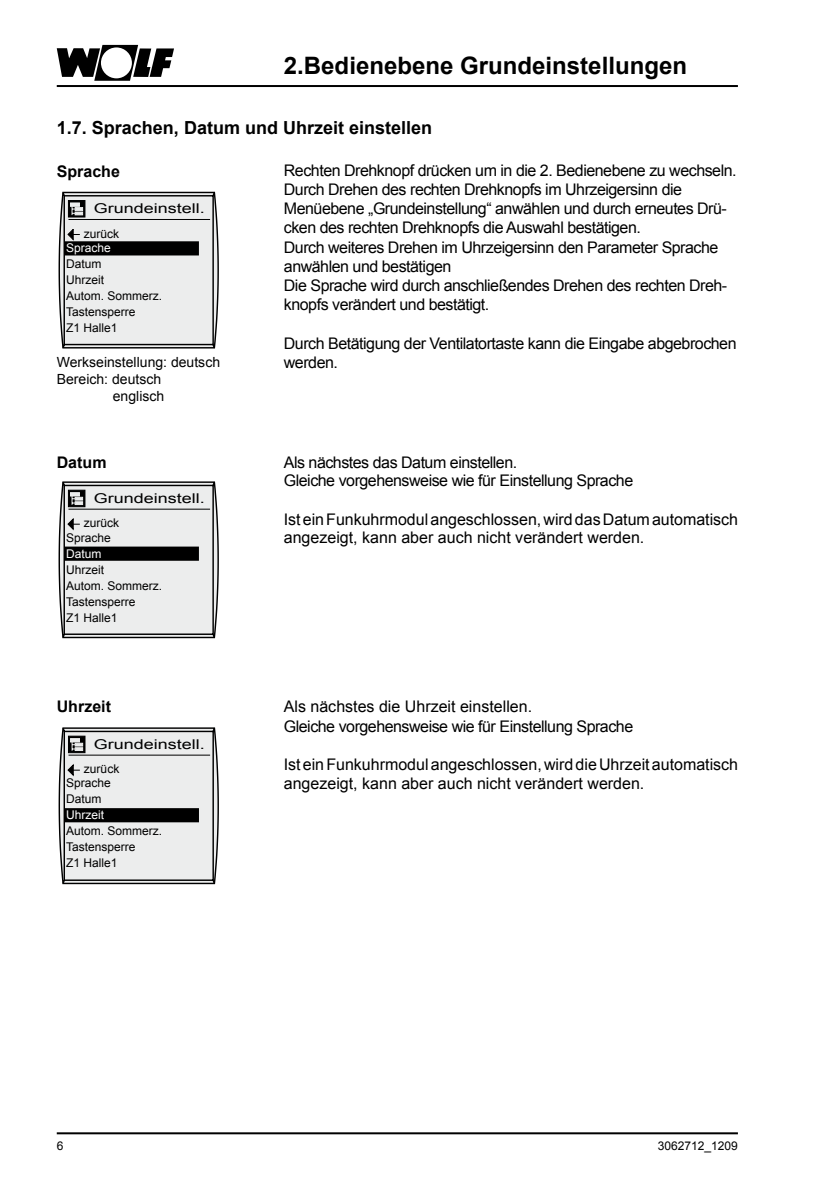
<style>
.page{position:relative;width:840px;height:1191px;background:#fff}
.page>*{position:absolute;margin:0;border:0;box-sizing:border-box;transform-origin:0 0}
.t1{font:700 24px "Arial";color:#000}
.t2{font:700 18px "Arial";color:#000}
.t3{font:16px/19.2px "Arial";letter-spacing:-.03em;color:#000}
.t4{font:16px/18px "Arial";color:#000}
.t5{font:700 16px "Arial";color:#000}
.t6{font:14px/16.8px "Arial";color:#000;text-align:right}
.t7{font:13.6px "Arial";color:#000;scale:1.33 1}
.t8{font:12px/16px "Arial";color:#000}
.t9{font:12px "Arial";color:#fff}
</style>
<div class="page">
<hr style="left:57px;top:85px;width:680px;height:2px;background:#000">
<hr style="left:57px;top:1132px;width:680px;height:2px;background:#000">
<svg style="left:57px;top:45px;width:117px;height:36px"></svg>
<svg style="left:58px;top:191px;width:161px;height:158px;background:#d6d7d7"></svg>
<div style="left:65px;top:242px;width:133px;height:12px;background:#000"></div>
<div style="left:64px;top:241px;width:135px;height:14px;border:2px solid #000"></div>
<svg style="left:58px;top:481px;width:161px;height:158px;background:#d7d8d8"></svg>
<div style="left:65px;top:547px;width:133px;height:13px;background:#000"></div>
<div style="left:64px;top:546px;width:135px;height:15px;border:2px solid #000"></div>
<svg style="left:58px;top:727px;width:161px;height:158px;background:#d6d7d7"></svg>
<div style="left:65px;top:809px;width:133px;height:12px;background:#000"></div>
<div style="left:64px;top:808px;width:135px;height:14px;border:2px solid #000"></div>
<h1 class="t1" style="left:284px;top:50px;width:404px">2.Bedienebene Grundeinstellungen</h1>
<p class="t2" style="left:57px;top:116px;width:377px">1.7. Sprachen, Datum und Uhrzeit einstellen</p>
<p class="t5" style="left:57px;top:161px;width:65px">Sprache</p>
<p class="t3" style="left:284px;top:161px;width:454px">Rechten Drehknopf drücken um in die 2. Bedienebene zu wechseln.<br>Durch Drehen des rechten Drehknopfs im Uhrzeigersinn die Menüebene „Grundeinstellung“ anwählen und durch erneutes Drü&shy;cken des rechten Drehknopfs die Auswahl bestätigen.<br>Durch weiteres Drehen im Uhrzeigersinn den Parameter Sprache anwählen und bestätigen<br>Die Sprache wird durch anschließendes Drehen des rechten Dreh&shy;knopfs verändert und bestätigt.</p>
<p class="t3" style="left:284px;top:333px;width:454px">Durch Betätigung der Ventilatortaste kann die Eingabe abgebrochen</p>
<p class="t6" style="left:57px;top:354px;width:165px">Werkseinstellung: deutsch</p>
<p class="t3" style="left:284px;top:353px;width:56px">werden.</p>
<p class="t6" style="left:57px;top:371px;width:109px">Bereich: deutsch englisch</p>
<p class="t7" style="left:94px;top:200px;width:85px">Grundeinstell.</p>
<p class="t8" style="left:84px;top:226px;width:37px">zurück</p>
<p class="t9" style="left:66px;top:240px;width:46px">Sprache</p>
<p class="t8" style="left:66px;top:256px;width:98px">Datum<br>Uhrzeit<br>Autom. Sommerz.<br>Tastensperre<br>Z1 Halle1</p>
<p class="t5" style="left:57px;top:452px;width:51px">Datum</p>
<p class="t7" style="left:94px;top:489px;width:85px">Grundeinstell.</p>
<p class="t8" style="left:66px;top:516px;width:55px;line-height:14px;text-indent:18px">zurück<br>Sprache</p>
<p class="t9" style="left:66px;top:545px;width:37px">Datum</p>
<p class="t8" style="left:66px;top:561px;width:98px">Uhrzeit<br>Autom. Sommerz.<br>Tastensperre<br>Z1 Halle1</p>
<p class="t5" style="left:57px;top:696px;width:56px">Uhrzeit</p>
<p class="t7" style="left:94px;top:735px;width:85px">Grundeinstell.</p>
<p class="t8" style="left:66px;top:762px;width:55px;line-height:14px;text-indent:18px">zurück<br>Sprache</p>
<p class="t8" style="left:66px;top:791px;width:37px">Datum</p>
<p class="t9" style="left:66px;top:807px;width:40px">Uhrzeit</p>
<p class="t8" style="left:66px;top:823px;width:98px">Autom. Sommerz.<br>Tastensperre<br>Z1 Halle1</p>
<p class="t3" style="left:284px;top:454px;width:351px;line-height:18px">Als nächstes das Datum einstellen.<br>Gleiche vorgehensweise wie für Einstellung Sprache</p>
<p class="t4" style="left:284px;top:510px;width:455px">Ist ein Funkuhrmodul angeschlossen, wird das Datum automatisch angezeigt, kann aber auch nicht verändert werden.</p>
<p class="t3" style="left:284px;top:697px;width:351px">Als nächstes die Uhrzeit einstellen.<br>Gleiche vorgehensweise wie für Einstellung Sprache</p>
<p class="t4" style="left:284px;top:755px;width:455px;line-height:19.2px">Ist ein Funkuhrmodul angeschlossen, wird die Uhrzeit automatisch angezeigt, kann aber auch nicht verändert werden.</p>
<p class="t8" style="left:57px;top:1137px;width:8px">6</p>
<p class="t8" style="left:657px;top:1137px;width:82px">3062712_1209</p>
</div>
